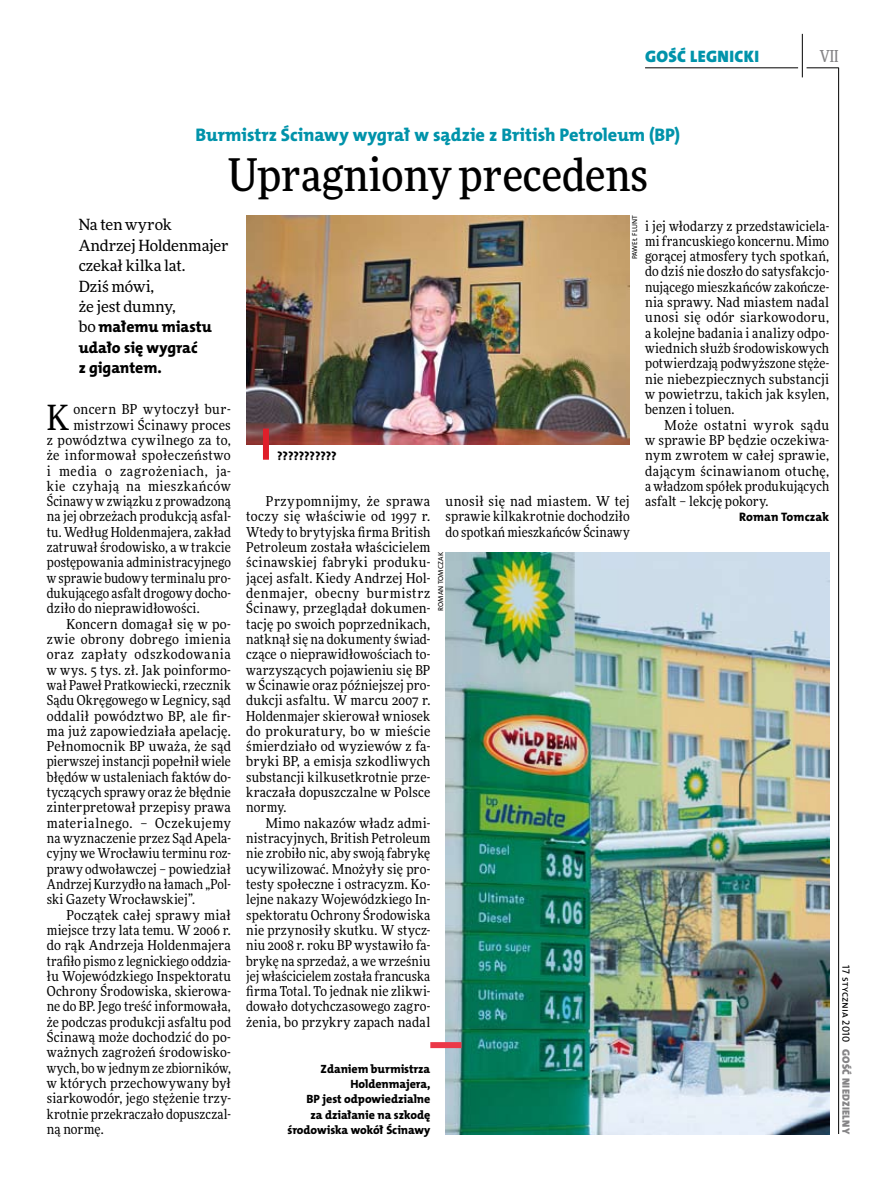
<style>
.page{position:relative;width:893px;height:1191px;background:#fff}
.page>*{position:absolute;margin:0;border:0;box-sizing:border-box;transform-origin:0 0}
.t1{font:500 45px "Freeday Narrow";color:#000}
.t2{font:34.8px "Freeday Narrow News";color:#000}
.t3{font:18.3px "The Mix HP8 Ex Bld";letter-spacing:.005em;color:#0093aa}
.t4{font:16.65px "The Mix HP9 Blk";letter-spacing:.02em;color:#0093aa}
.t5{font:500 16.5px "Freeday Narrow";color:#858486;scale:.9 1}
.t6{font:15.75px/20.4px "The Mix HP8 Ex Bld";letter-spacing:.015em;color:#000}
.t7{font:15.45px/20.4px "Freeday News";letter-spacing:-.01em;color:#000}
.t8{font:13.65px/15.3px "Freeday Narrow News";letter-spacing:.015em;color:#000;text-align:justify}
.t9{font:13.65px "Freeday Narrow News";letter-spacing:.035em;color:#000}
.t10{font:13.65px "Freeday Narrow News";letter-spacing:.045em;color:#000}
.t11{font:13.65px "Freeday Narrow News";letter-spacing:.04em;color:#000}
.t12{font:12.3px "The Mix HP8 Ex Bld";letter-spacing:.035em;color:#000}
.t13{font:12px/15.3px "The Mix HP8 Ex Bld";letter-spacing:-.005em;color:#000;text-align:right}
.t14{font:10.5px "The Mix HP9 Blk";letter-spacing:.025em;color:#858486}
.t15{font:10.5px "The Mix HP5 Plain";letter-spacing:.015em;color:#000}
.t16{font:7.2px "The Mix HP5 Plain";letter-spacing:.01em;color:#000}
.s1{font-family:"Freeday News";font-size:15.45px}
</style>
<div class="page">
<hr style="left:806px;top:68px;width:33px;height:1px;background:#000">
<hr style="left:645px;top:68px;width:153px;height:1px;background:#000">
<hr style="left:838px;top:68px;width:1px;height:1066px;background:#000">
<hr style="left:802px;top:34px;width:1px;height:43px;background:#000">
<img style="left:246px;top:215px;width:384px;height:230px">
<img style="left:446px;top:552px;width:383px;height:582px">
<div style="left:430px;top:1042px;width:31px;height:6px;background:#eb3848"></div>
<div style="left:263px;top:428px;width:6px;height:32px;background:#df1f2a"></div>
<p class="t4" style="left:645px;top:46px;width:115px">GOŚĆ LEGN ICKI</p>
<p class="t5" style="left:820px;top:46px;width:22px">VII</p>
<h3 class="t3" style="left:196px;top:123px;width:486px">Burmistrz Ścinawy wygrał w sądzie z British Petroleum (BP)</h3>
<h1 class="t1" style="left:228px;top:147px;width:422px">Upragniony precedens</h1>
<p class="t7" style="left:79px;top:214px;width:152px">Na ten wyrok<br>Andrzej Holdenmajer czekał kilka lat.<br>Dziś mówi,<br>że jest dumny,</p>
<p class="t6" style="left:79px;top:317px;width:135px"><span class="s1">bo</span> małemu miastu udało się wygrać<br>z gigantem.</p>
<p class="t16" style="left:630px;top:259px;width:45px;rotate:-90deg">paweł flunt</p>
<p class="t8" style="left:645px;top:218px;width:186px">i jej włodarzy z przedstawiciela&shy;mi francuskiego koncernu. Mimo gorącej atmosfery tych spotkań, do dziś nie doszło do satysfakcjo&shy;nującego mieszkańców zakończe&shy;nia sprawy. Nad miastem nadal unosi się odór siarkowodoru, a kolejne badania i analizy odpo&shy;wiednich służb środowiskowych potwierdzają podwyższone stęże&shy;nie niebezpiecznych substancji w powietrzu, takich jak ksylen, benzen i toluen.</p>
<p class="t8" style="left:645px;top:417px;width:186px;text-indent:20px">Może ostatni wyrok sądu w sprawie BP będzie oczekiwa&shy;nym zwrotem w całej sprawie, dającym ścinawianom otuchę, a władzom spółek produkujących asfalt – lekcję pokory.</p>
<p class="t12" style="left:739px;top:509px;width:92px">Roman Tomczak</p>
<h2 class="t2" style="left:47px;top:396px;width:24px">K</h2>
<p class="t8" style="left:73px;top:401px;width:159px">oncern BP wytoczył bur-</p>
<p class="t8" style="left:73px;top:417px;width:159px">mistrzowi Ścinawy proces</p>
<p class="t8" style="left:47px;top:432px;width:186px">z powództwa cywilnego za to,</p>
<p class="t9" style="left:47px;top:447px;width:186px">że informował społeczeństwo</p>
<p class="t10" style="left:47px;top:462px;width:186px">i media o zagrożeniach, ja-</p>
<p class="t11" style="left:47px;top:477px;width:186px">kie czyhają na mieszkańców</p>
<p class="t8" style="left:47px;top:493px;width:186px">Ścinawy w związku z prowadzoną</p>
<p class="t8" style="left:47px;top:509px;width:186px">na jej obrzeżach produkcją asfal-</p>
<p class="t8" style="left:47px;top:524px;width:186px">tu. Według Holdenmajera, zakład</p>
<p class="t8" style="left:47px;top:539px;width:186px">zatruwał środowisko, a w trakcie</p>
<p class="t8" style="left:47px;top:555px;width:186px">postępowania administracyjnego</p>
<p class="t8" style="left:47px;top:570px;width:186px">w sprawie budowy terminalu pro-</p>
<p class="t8" style="left:47px;top:585px;width:186px">dukującego asfalt drogowy docho-</p>
<p class="t8" style="left:47px;top:600px;width:154px">dziło do nieprawidłowości.</p>
<p class="t8" style="left:66px;top:616px;width:166px">Koncern domagał się w po-</p>
<p class="t8" style="left:47px;top:631px;width:186px">zwie obrony dobrego imienia</p>
<p class="t10" style="left:47px;top:646px;width:186px">oraz zapłaty odszkodowania</p>
<p class="t8" style="left:47px;top:662px;width:186px">w wys. 5 tys. zł. Jak poinformo-</p>
<p class="t8" style="left:47px;top:677px;width:186px">wał Paweł Pratkowiecki, rzecznik</p>
<p class="t8" style="left:47px;top:692px;width:186px">Sądu Okręgowego w Legnicy, sąd</p>
<p class="t9" style="left:47px;top:707px;width:186px">oddalił powództwo BP, ale fir-</p>
<p class="t8" style="left:47px;top:723px;width:186px">ma już zapowiedziała apelację.</p>
<p class="t8" style="left:47px;top:738px;width:186px">Pełnomocnik BP uważa, że sąd</p>
<p class="t8" style="left:47px;top:754px;width:186px">pierwszej instancji popełnił wiele</p>
<p class="t8" style="left:47px;top:769px;width:186px">błędów w ustaleniach faktów do-</p>
<p class="t8" style="left:47px;top:784px;width:186px">tyczących sprawy oraz że błędnie</p>
<p class="t8" style="left:47px;top:799px;width:186px">zinterpretował przepisy prawa</p>
<p class="t11" style="left:47px;top:814px;width:186px">materialnego. – Oczekujemy</p>
<p class="t8" style="left:47px;top:830px;width:186px">na wyznaczenie przez Sąd Apela-</p>
<p class="t8" style="left:47px;top:845px;width:186px">cyjny we Wrocławiu terminu roz-</p>
<p class="t8" style="left:47px;top:861px;width:186px">prawy odwoławczej – powiedział</p>
<p class="t8" style="left:47px;top:876px;width:186px">Andrzej Kurzydło na łamach „Pol-</p>
<p class="t8" style="left:47px;top:891px;width:150px">ski Gazety Wrocławskiej”.</p>
<p class="t8" style="left:66px;top:907px;width:166px">Początek całej sprawy miał</p>
<p class="t8" style="left:47px;top:922px;width:186px">miejsce trzy lata temu. W 2006 r.</p>
<p class="t8" style="left:47px;top:937px;width:186px">do rąk Andrzeja Holdenmajera</p>
<p class="t8" style="left:47px;top:953px;width:186px">trafiło pismo z legnickiego oddzia-</p>
<p class="t8" style="left:47px;top:968px;width:186px">łu Wojewódzkiego Inspektoratu</p>
<p class="t8" style="left:47px;top:983px;width:186px">Ochrony Środowiska, skierowa-</p>
<p class="t8" style="left:47px;top:998px;width:186px">ne do BP. Jego treść informowała,</p>
<p class="t8" style="left:47px;top:1014px;width:186px">że podczas produkcji asfaltu pod</p>
<p class="t8" style="left:47px;top:1029px;width:186px">Ścinawą może dochodzić do po-</p>
<p class="t8" style="left:47px;top:1044px;width:186px">ważnych zagrożeń środowisko-</p>
<p class="t8" style="left:47px;top:1060px;width:186px">wych, bo w jednym ze zbiorników,</p>
<p class="t8" style="left:47px;top:1075px;width:186px">w których przechowywany był</p>
<p class="t8" style="left:47px;top:1090px;width:186px">siarkowodór, jego stężenie trzy-</p>
<p class="t8" style="left:47px;top:1106px;width:186px">krotnie przekraczało dopuszczal-</p>
<p class="t8" style="left:47px;top:1121px;width:59px">ną normę.</p>
<p class="t13" style="left:277px;top:448px;width:61px">???????????</p>
<p class="t8" style="left:246px;top:493px;width:186px;text-indent:20px">Przypomnijmy, że sprawa toczy się właściwie od 1997 r.<br>Wtedy to brytyjska firma British Petroleum została właścicielem ścinawskiej fabryki produku&shy;jącej asfalt. Kiedy Andrzej Hol&shy;denmajer, obecny burmistrz Ścinawy, przeglądał dokumen&shy;tację po swoich poprzednikach, natknął się na dokumenty świad&shy;czące o nieprawidłowościach to&shy;warzyszących pojawieniu się BP w Ścinawie oraz późniejszej pro&shy;dukcji asfaltu. W marcu 2007 r.<br>Holdenmajer skierował wniosek do prokuratury, bo w mieście śmierdziało od wyziewów z fa&shy;bryki BP, a emisja szkodliwych substancji kilkusetkrotnie prze&shy;kraczała dopuszczalne w Polsce normy.</p>
<p class="t8" style="left:246px;top:815px;width:186px;text-indent:20px">Mimo nakazów władz admi&shy;nistracyjnych, British Petroleum nie zrobiło nic, aby swoją fabrykę ucywilizować. Mnożyły się pro&shy;testy społeczne i ostracyzm. Ko&shy;lejne nakazy Wojewódzkiego In&shy;spektoratu Ochrony Środowiska nie przynosiły skutku. W stycz&shy;niu 2008 r. roku BP wystawiło fa&shy;brykę na sprzedaż, a we wrześniu jej właścicielem została francuska firma Total. To jednak nie zlikwi&shy;dowało dotychczasowego zagro&shy;żenia, bo przykry zapach nadal</p>
<p class="t8" style="left:446px;top:493px;width:186px">unosił się nad miastem. W tej sprawie kilkakrotnie dochodziło do spotkań mieszkańców Ścinawy</p>
<p class="t16" style="left:436px;top:611px;width:60px;rotate:-90deg">Roman Tomczak</p>
<p class="t13" style="left:287px;top:1061px;width:144px">Zdaniem burmistrza<br>Holdenmajera,<br>BP jest odpowiedzialne<br>za działanie na szkodę środowiska wokół Ścinawy</p>
<p class="t15" style="left:853px;top:965px;width:78px;rotate:90deg">17 stycznia 2010</p>
<p class="t14" style="left:853px;top:1049px;width:86px;rotate:90deg">GOŚĆ NIEDZIELNY</p>
</div>
